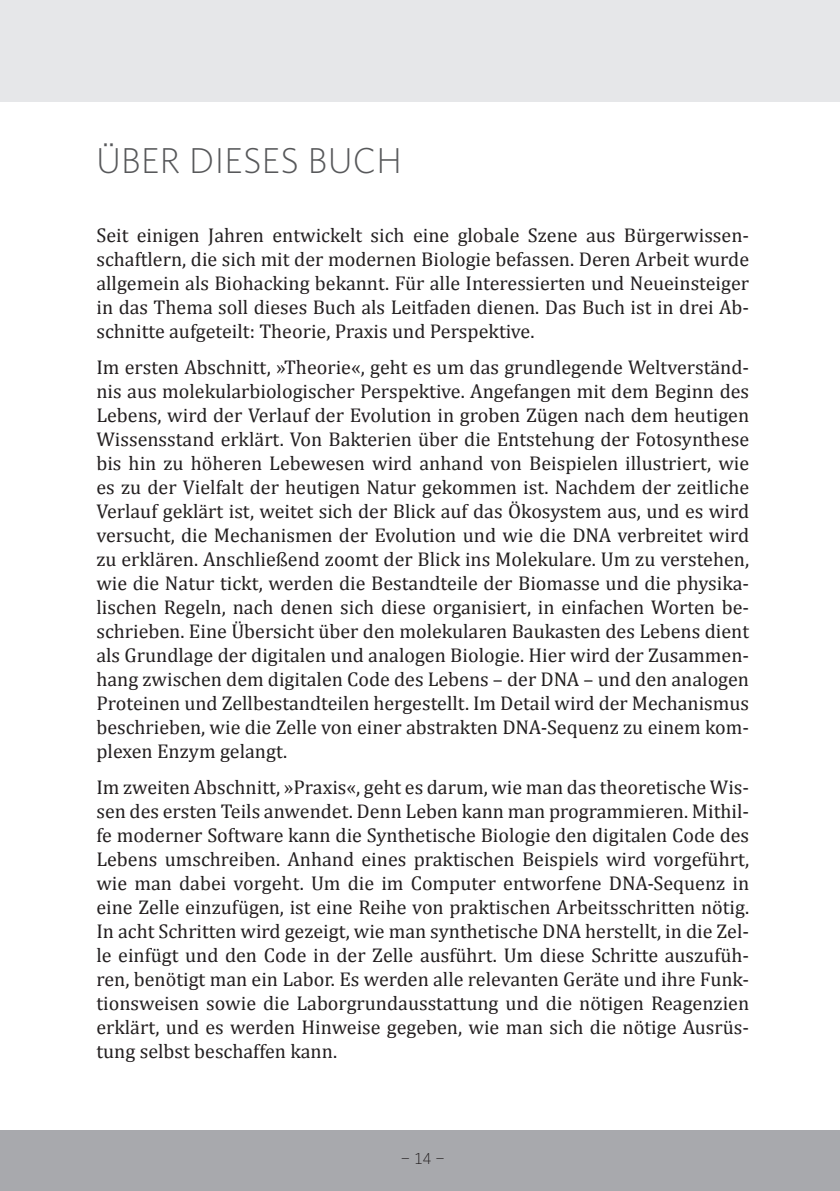
<style>
.page{position:relative;width:840px;height:1191px;background:#fff}
.page>*{position:absolute;margin:0;border:0;box-sizing:border-box;transform-origin:0 0}
.t1{font:300 36px "Whitney";letter-spacing:.01em;color:#57585a}
.t2{font:20px/24px "Cambria";color:#231f20;text-align:justify}
.t3{font:300 16px "Whitney Numeric";color:#231f20}
</style>
<div class="page">
<div style="left:0;top:1130px;width:839px;height:61px;background:#a8a9ad"></div>
<div style="left:0;top:0;width:839px;height:102px;background:#e6e7e9"></div>
<h1 class="t1" style="left:96px;top:140px;width:307px">ÜBER DIESES BUCH</h1>
<p class="t2" style="left:96px;top:223px;width:653px">Seit einigen Jahren entwickelt sich eine globale Szene aus Bürgerwissen&shy;schaftlern, die sich mit der modernen Biologie befassen. Deren Arbeit wurde allgemein als Biohacking bekannt. Für alle Interessierten und Neueinsteiger in das Thema soll dieses Buch als Leitfaden dienen. Das Buch ist in drei Ab&shy;schnitte aufgeteilt: Theorie, Praxis und Perspektive.</p>
<p class="t2" style="left:96px;top:355px;width:653px">Im ersten Abschnitt, »Theorie«, geht es um das grundlegende Weltverständ&shy;nis aus molekularbiologischer Perspektive. Angefangen mit dem Beginn des Lebens, wird der Verlauf der Evolution in groben Zügen nach dem heutigen Wissensstand erklärt. Von Bakterien über die Entstehung der Fotosynthese bis hin zu höheren Lebewesen wird anhand von Beispielen illustriert, wie es zu der Vielfalt der heutigen Natur gekommen ist. Nachdem der zeitliche Verlauf geklärt ist, weitet sich der Blick auf das Ökosystem aus, und es wird versucht, die Mechanismen der Evolution und wie die DNA verbreitet wird zu erklären. Anschließend zoomt der Blick ins Molekulare. Um zu verstehen, wie die Natur tickt, werden die Bestandteile der Biomasse und die physika&shy;lischen Regeln, nach denen sich diese organisiert, in einfachen Worten be&shy;schrieben. Eine Übersicht über den molekularen Baukasten des Lebens dient als Grundlage der digitalen und analogen Biologie. Hier wird der Zusammen&shy;hang zwischen dem digitalen Code des Lebens – der DNA – und den analogen Proteinen und Zellbestandteilen hergestellt. Im Detail wird der Mechanismus beschrieben, wie die Zelle von einer abstrakten DNA-Sequenz zu einem kom&shy;plexen Enzym gelangt.</p>
<p class="t2" style="left:96px;top:775px;width:654px">Im zweiten Abschnitt, »Praxis«, geht es darum, wie man das theoretische Wis&shy;sen des ersten Teils anwendet. Denn Leben kann man programmieren. Mithil&shy;fe moderner Software kann die Synthetische Biologie den digitalen Code des Lebens umschreiben. Anhand eines praktischen Beispiels wird vorgeführt, wie man dabei vorgeht. Um die im Computer entworfene DNA-Sequenz in eine Zelle einzufügen, ist eine Reihe von praktischen Arbeitsschritten nötig.<br>In acht Schritten wird gezeigt, wie man synthetische DNA herstellt, in die Zel&shy;le einfügt und den Code in der Zelle ausführt. Um diese Schritte auszufüh&shy;ren, benötigt man ein Labor. Es werden alle relevanten Geräte und ihre Funk&shy;tionsweisen sowie die Laborgrundausstattung und die nötigen Reagenzien erklärt, und es werden Hinweise gegeben, wie man sich die nötige Ausrüs&shy;tung selbst beschaffen kann.</p>
<p class="t3" style="left:401px;top:1150px;width:45px">- 14 -</p>
</div>
